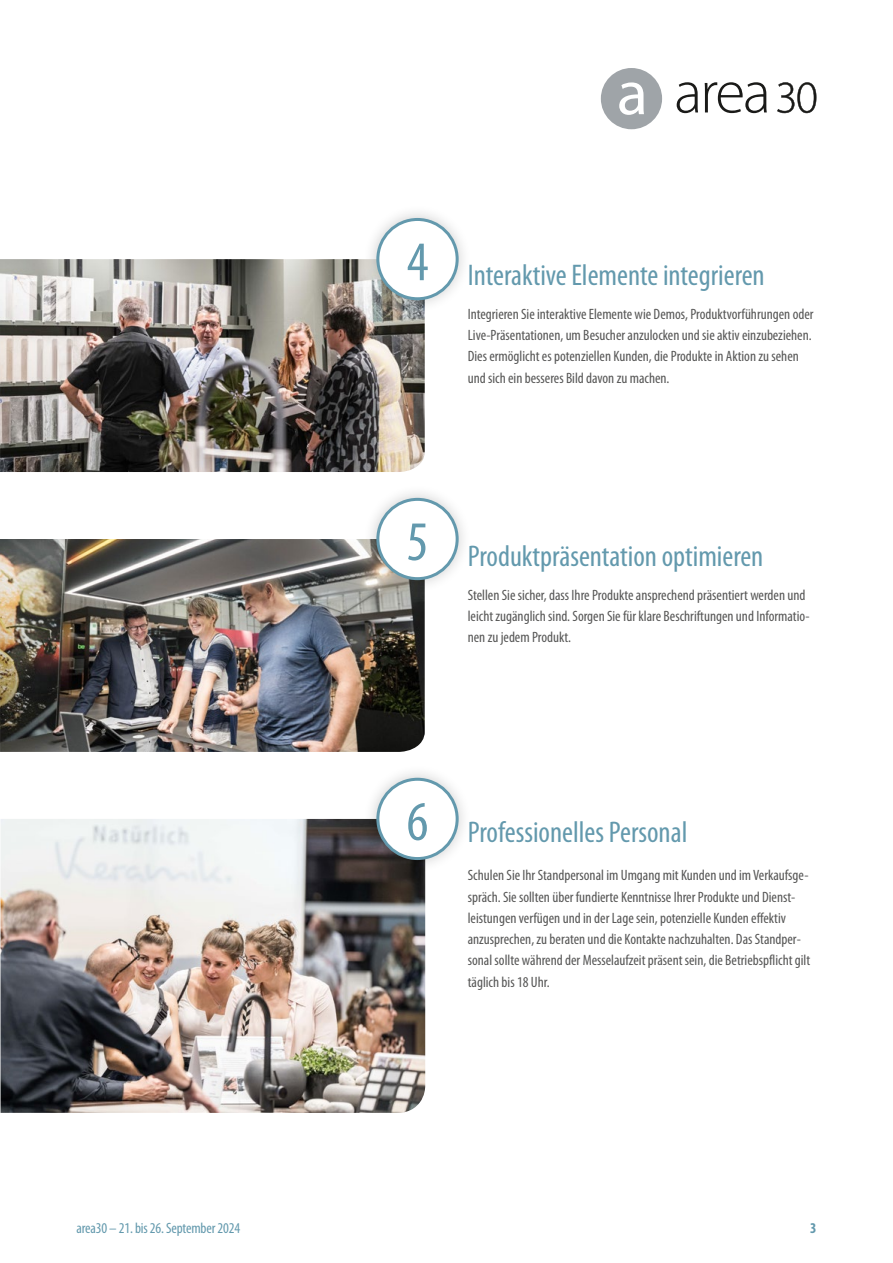
<style>
.page{position:relative;width:893px;height:1263px;background:#fff}
.page>*{position:absolute;margin:0;border:0;box-sizing:border-box;transform-origin:0 0}
.t1{font:condensed 56.25px "Myriad Pro";color:#6399ad}
.t2{font:condensed 30px "Myriad Pro";color:#6399ad}
.t3{font:condensed 15px/21.3px "Myriad Pro";color:#565655}
.t4{font:condensed 15px "Myriad Pro";letter-spacing:-.01em;color:#6399ad}
.t5{font:700 condensed 15px "Myriad Pro";color:#6399ad}
.s1{font-size:56.25px}
</style>
<div class="page">
<div style="left:601px;top:68px;width:61px;height:61px;background:#9fa4a8;border-radius:50%"></div>
<svg style="left:619px;top:82px;width:25px;height:33px"></svg>
<svg style="left:677px;top:82px;width:21px;height:31px"></svg>
<svg style="left:705px;top:82px;width:62px;height:31px"></svg>
<svg style="left:777px;top:82px;width:39px;height:31px"></svg>
<img style="left:0;top:819px;width:425px;height:294px">
<img style="left:0;top:259px;width:425px;height:213px">
<div style="left:363px;top:204px;width:109px;height:110px;background:#000;opacity:.2"></div>
<div style="left:378px;top:219px;width:79px;height:80px;background:#fff;border-radius:50%"></div>
<div style="left:376px;top:218px;width:83px;height:82px;border:3px solid #6399ad;border-radius:50%"></div>
<img style="left:0;top:539px;width:425px;height:213px">
<div style="left:363px;top:484px;width:109px;height:109px;background:#000;opacity:.2"></div>
<div style="left:378px;top:499px;width:79px;height:80px;background:#fff;border-radius:50%"></div>
<div style="left:376px;top:498px;width:83px;height:82px;border:3px solid #6399ad;border-radius:50%"></div>
<div style="left:363px;top:764px;width:109px;height:109px;background:#000;opacity:.2"></div>
<div style="left:378px;top:779px;width:79px;height:79px;background:#fff;border-radius:50%"></div>
<div style="left:376px;top:778px;width:83px;height:82px;border:3px solid #6399ad;border-radius:50%"></div>
<h2 class="t2" style="left:407px;top:259px;width:360px"><sup>4</sup> Interaktive Elemente integrieren</h2>
<p class="t3" style="left:468px;top:304px;width:347px">Integrieren Sie interaktive Elemente wie Demos, Produktvorführungen oder Live-Präsentationen, um Besucher anzulocken und sie aktiv einzubeziehen.<br>Dies ermöglicht es potenziellen Kunden, die Produkte in Aktion zu sehen und sich ein besseres Bild davon zu machen.</p>
<h1 class="t1" style="left:407px;top:511px;width:23px">5</h1>
<h2 class="t2" style="left:468px;top:539px;width:297px">Produktpräsentation optimieren</h2>
<p class="t3" style="left:468px;top:584px;width:343px">Stellen Sie sicher, dass Ihre Produkte ansprechend präsentiert werden und leicht zugänglich sind. Sorgen Sie für klare Beschriftungen und Informatio&shy;nen zu jedem Produkt.</p>
<h2 class="t2" style="left:407px;top:816px;width:282px"><span class="s1">6</span> Professionelles Personal</h2>
<p class="t3" style="left:468px;top:865px;width:344px">Schulen Sie Ihr Standpersonal im Umgang mit Kunden und im Verkaufsge&shy;spräch. Sie sollten über fundierte Kenntnisse Ihrer Produkte und Dienst&shy;leistungen verfügen und in der Lage sein, potenzielle Kunden effektiv anzusprechen, zu beraten und die Kontakte nachzuhalten. Das Standper&shy;sonal sollte während der Messelaufzeit präsent sein, die Betriebspflicht gilt täglich bis 18 Uhr.</p>
<p class="t4" style="left:77px;top:1220px;width:165px">area30 – 21. bis 26. September 2024</p>
<p class="t5" style="left:810px;top:1219px;width:8px">3</p>
</div>
